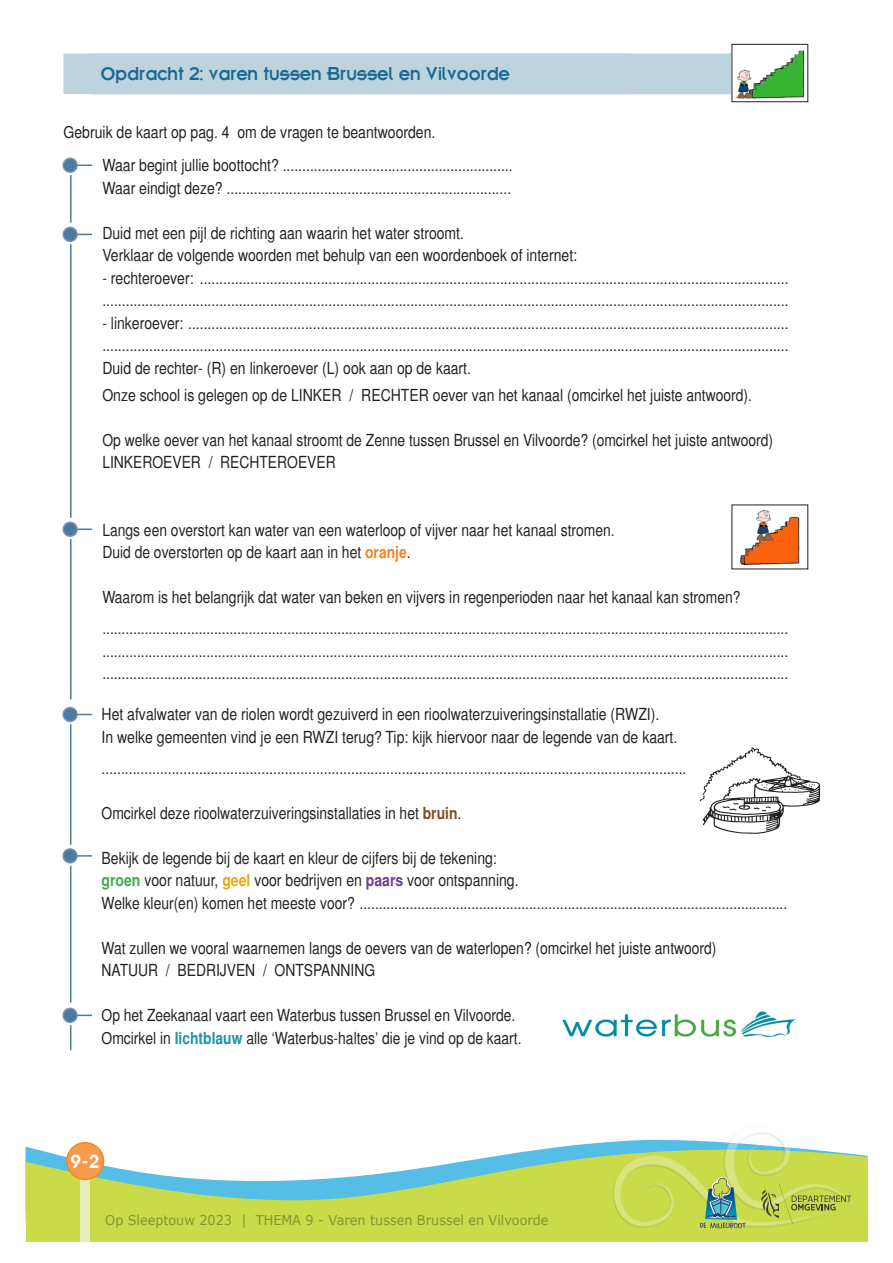
<style>
.page{position:relative;width:893px;height:1263px;background:#fff}
.page>*{position:absolute;margin:0;border:0;box-sizing:border-box;transform-origin:0 0}
.titel{font:20.25px "Kernel Alternate SSK";color:#1c6890}
.t1{font:600 18px "Trendex SSK";color:#fff}
.tekst{font:16.5px/22.5px "Helvetica";color:#231f20;scale:.85 1}
.tekst-2{font:16.5px/22.5px "Helvetica";color:#231f20;scale:.84 1}
.t2{font:13.5px "Verdana";color:#85942f;scale:.95 1}
.s1{font-weight:700;color:#f58522}
.s2{font-weight:700;color:#7b512a}
.s3{font-weight:700;color:#40ae49}
.s4{font-weight:700;color:#eaab11}
.s5{font-weight:700;color:#6d3f8d}
.s6{font-weight:700;color:#1d93ac}
</style>
<div class="page">
<svg style="left:26px;top:1143px;width:841px;height:74px"></svg>
<div style="left:26px;top:1217px;width:841px;height:25px;background:#c9db49"></div>
<img style="left:604px;top:1133px;width:257px;height:96px">
<div style="left:80px;top:1174px;width:10px;height:68px;background:#e6eeb7"></div>
<div style="left:67px;top:1143px;width:37px;height:36px;background:#f79b4a;border-radius:50%"></div>
<div style="left:66px;top:1142px;width:38px;height:38px;border:1px solid #f58522;border-radius:50%"></div>
<svg style="left:700px;top:1177px;width:46px;height:51px;background:#93b775"></svg>
<svg style="left:761px;top:1184px;width:90px;height:40px;background:#b9c84d"></svg>
<svg style="left:78px;top:165px;width:14px;height:1px"></svg>
<svg style="left:78px;top:234px;width:14px;height:1px"></svg>
<div style="left:63px;top:53px;width:669px;height:41px;background:#bdd4df"></div>
<div style="left:63px;top:158px;width:14px;height:14px;background:#4c7b9f;border-radius:50%"></div>
<div style="left:63px;top:158px;width:15px;height:15px;border:2px solid #7693b1;border-radius:50%"></div>
<hr style="left:70px;top:175px;width:2px;height:48px;background:#4c7b9f">
<div style="left:63px;top:227px;width:14px;height:14px;background:#4c7b9f;border-radius:50%"></div>
<div style="left:63px;top:227px;width:15px;height:15px;border:2px solid #7693b1;border-radius:50%"></div>
<hr style="left:70px;top:244px;width:2px;height:274px;background:#4c7b9f">
<img style="left:735px;top:50px;width:70px;height:49px">
<div style="left:732px;top:44px;width:76px;height:58px;border:1px solid #231f20"></div>
<svg style="left:78px;top:714px;width:14px;height:1px"></svg>
<div style="left:63px;top:707px;width:14px;height:14px;background:#4c7b9f;border-radius:50%"></div>
<div style="left:62px;top:707px;width:16px;height:15px;border:2px solid #7693b1;border-radius:50%"></div>
<hr style="left:70px;top:724px;width:1px;height:121px;background:#4c7b9f">
<img style="left:700px;top:747px;width:121px;height:87px">
<svg style="left:78px;top:855px;width:14px;height:2px"></svg>
<div style="left:63px;top:849px;width:14px;height:14px;background:#4c7b9f;border-radius:50%"></div>
<div style="left:62px;top:848px;width:16px;height:15px;border:2px solid #7693b1;border-radius:50%"></div>
<hr style="left:70px;top:866px;width:1px;height:136px;background:#4c7b9f">
<svg style="left:78px;top:528px;width:14px;height:2px"></svg>
<div style="left:63px;top:522px;width:14px;height:14px;background:#4c7b9f;border-radius:50%"></div>
<div style="left:63px;top:522px;width:15px;height:15px;border:2px solid #7693b1;border-radius:50%"></div>
<hr style="left:70px;top:539px;width:2px;height:160px;background:#4c7b9f">
<img style="left:740px;top:509px;width:60px;height:57px">
<svg style="left:78px;top:1014px;width:14px;height:2px"></svg>
<div style="left:63px;top:1008px;width:14px;height:14px;background:#4c7b9f;border-radius:50%"></div>
<div style="left:62px;top:1008px;width:16px;height:15px;border:2px solid #7693b1;border-radius:50%"></div>
<svg style="left:70px;top:1025px;width:1px;height:25px"></svg>
<img style="left:562px;top:1011px;width:234px;height:27px">
<p class="titel" style="left:101px;top:63px;width:410px">Opdracht 2: varen tussen Brussel en Vilvoorde</p>
<p class="tekst" style="left:64px;top:121px;width:439px">Gebruik de kaart op pag. 4 om de vragen te beantwoorden.</p>
<p class="tekst" style="left:102px;top:154px;width:484px">Waar begint jullie boottocht? ...........................................................</p>
<p class="tekst" style="left:102px;top:176px;width:482px">Waar eindigt deze? .........................................................................</p>
<p class="tekst" style="left:102px;top:221px;width:427px">Duid met een pijl de richting aan waarin het water stroomt.</p>
<p class="tekst" style="left:102px;top:244px;width:560px">Verklaar de volgende woorden met behulp van een woordenboek of internet:</p>
<p class="tekst" style="left:102px;top:266px;width:809px">- rechteroever: ....................................................................................................................................................... ................................................................................................................................................................................</p>
<p class="tekst" style="left:102px;top:311px;width:809px">- linkeroever: .......................................................................................................................................................... ................................................................................................................................................................................</p>
<p class="tekst" style="left:102px;top:356px;width:435px">Duid de rechter- (R) en linkeroever (L) ook aan op de kaart.</p>
<p class="tekst" style="left:102px;top:383px;width:766px">Onze school is gelegen op de LINKER / RECHTER oever van het kanaal (omcirkel het juiste antwoord).</p>
<p class="tekst-2" style="left:102px;top:428px;width:800px">Op welke oever van het kanaal stroomt de Zenne tussen Brussel en Vilvoorde? (omcirkel het juiste antwoord)</p>
<p class="tekst-2" style="left:102px;top:451px;width:279px">LINKEROEVER / RECHTEROEVER</p>
<p class="tekst-2" style="left:102px;top:518px;width:611px">Langs een overstort kan water van een waterloop of vijver naar het kanaal stromen.</p>
<p class="tekst-2" style="left:102px;top:541px;width:368px">Duid de overstorten op de kaart aan in het <span class="s1">oranje</span>.</p>
<p class="tekst-2" style="left:102px;top:586px;width:761px">Waarom is het belangrijk dat water van beken en vijvers in regenperioden naar het kanaal kan stromen?</p>
<p class="tekst-2" style="left:102px;top:617px;width:818px">..................................................................................................................................................................................</p>
<p class="tekst-2" style="left:102px;top:639px;width:818px">..................................................................................................................................................................................</p>
<p class="tekst-2" style="left:102px;top:662px;width:818px">..................................................................................................................................................................................</p>
<p class="tekst" style="left:102px;top:703px;width:658px">Het afvalwater van de riolen wordt gezuiverd in een rioolwaterzuiveringsinstallatie (RWZI).</p>
<p class="tekst" style="left:102px;top:725px;width:679px">In welke gemeenten vind je een RWZI terug? Tip: kijk hiervoor naar de legende van de kaart.</p>
<p class="tekst" style="left:102px;top:756px;width:823px">...................................................................................................................................................................................</p>
<p class="tekst-2" style="left:102px;top:801px;width:430px">Omcirkel deze rioolwaterzuiveringsinstallaties in het <span class="s2">bruin</span>.</p>
<p class="tekst" style="left:102px;top:846px;width:466px">Bekijk de legende bij de kaart en kleur de cijfers bij de tekening:</p>
<p class="tekst" style="left:102px;top:869px;width:492px"><span class="s3">groen</span> voor natuur, <span class="s4">geel</span> voor bedrijven en <span class="s5">paars</span> voor ontspanning.</p>
<p class="tekst-2" style="left:102px;top:891px;width:818px">Welke kleur(en) komen het meeste voor? ...............................................................................................................</p>
<p class="tekst-2" style="left:102px;top:936px;width:734px">Wat zullen we vooral waarnemen langs de oevers van de waterlopen? (omcirkel het juiste antwoord)</p>
<p class="tekst-2" style="left:102px;top:959px;width:327px">NATUUR / BEDRIJVEN / ONTSPANNING</p>
<p class="tekst-2" style="left:102px;top:1004px;width:502px">Op het Zeekanaal vaart een Waterbus tussen Brussel en Vilvoorde.<br>Omcirkel in <span class="s6">lichtblauw</span> alle ‘Waterbus-haltes’ die je vind op de kaart.</p>
<p class="t1" style="left:71px;top:1150px;width:30px">9-2</p>
<p class="t2" style="left:105px;top:1211px;width:468px">Op Sleeptouw 2023 | THEMA 9 - Varen tussen Brussel en Vilvoorde</p>
</div>
